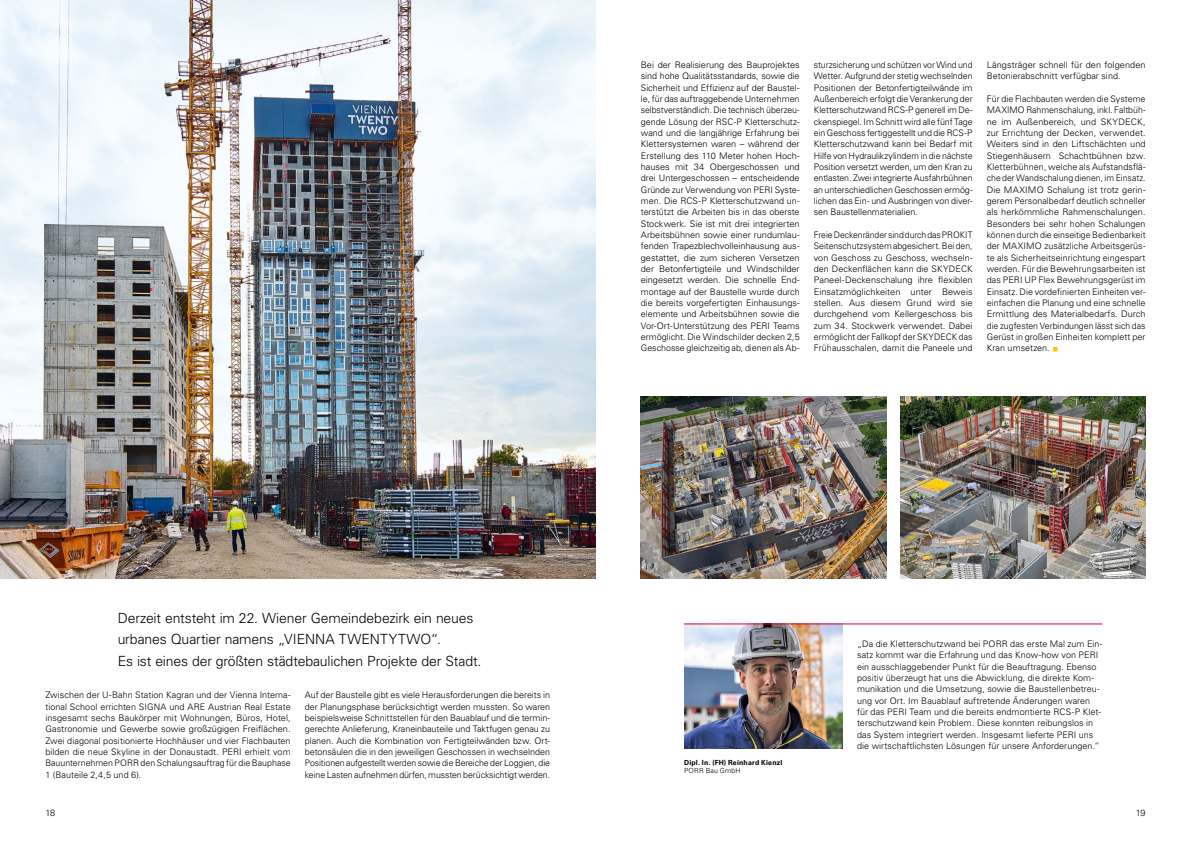
<style>
.page{position:relative;width:1191px;height:842px;background:#fff}
.page>*{position:absolute;margin:0;border:0;box-sizing:border-box;transform-origin:0 0}
.t1{font:300 14px/22px "Univers LT Pro";letter-spacing:-.01em;color:#000}
.t2{font:300 9px/11.3px "Univers LT Pro";letter-spacing:.005em;color:#000;text-align:justify}
.t3{font:700 7px "Univers LT Pro";letter-spacing:.025em;color:#000}
.t4{font:300 7px "Univers LT Pro";letter-spacing:.02em;color:#000}
.s1{font-family:"Arial Unicode MS";font-weight:400;font-size:10px;color:#fdc300}
</style>
<div class="page">
<img style="left:641px;top:397px;width:245px;height:181px">
<img style="left:0;top:0;width:595px;height:578px">
<img style="left:900px;top:397px;width:245px;height:181px">
<img style="left:684px;top:625px;width:159px;height:123px">
<hr style="left:684px;top:624px;width:418px;height:1px;background:#e4032e">
<p class="t2" style="left:641px;top:59px;width:160px">Bei der Realisierung des Bauprojektes sind hohe Qualitätsstandards, sowie die Sicherheit und Effizienz auf der Baustel&shy;le, für das auftraggebende Unternehmen selbstverständlich. Die technisch überzeu&shy;gende Lösung der RSC-P Kletterschutz&shy;wand und die langjährige Erfahrung bei Klettersystemen waren – während der Erstellung des 110 Meter hohen Hoch&shy;hauses mit 34 Obergeschossen und drei Untergeschossen – entscheidende Gründe zur Verwendung von PERI Syste&shy;men. Die RCS-P Kletterschutzwand un&shy;terstützt die Arbeiten bis in das oberste Stockwerk. Sie ist mit drei integrierten Arbeitsbühnen sowie einer rundumlau&shy;fenden Trapezblechvolleinhausung aus&shy;gestattet, die zum sicheren Versetzen der Betonfertigteile und Windschilder eingesetzt werden. Die schnelle End&shy;montage auf der Baustelle wurde durch die bereits vorgefertigten Einhausungs&shy;elemente und Arbeitsbühnen sowie die Vor-Ort-Unterstützung des PERI Teams ermöglicht. Die Windschilder decken 2,5<br>Geschosse gleichzeitig ab, dienen als Ab-</p>
<p class="t2" style="left:814px;top:59px;width:160px">sturzsicherung und schützen vor Wind und Wetter. Aufgrund der stetig wechselnden Positionen der Betonfertigteilwände im Außenbereich erfolgt die Verankerung der Kletterschutzwand RCS-P generell im De&shy;ckenspiegel. Im Schnitt wird alle fünf Tage ein Geschoss fertiggestellt und die RCS-P Kletterschutzwand kann bei Bedarf mit Hilfe von Hydraulikzylindern in die nächste Position versetzt werden, um den Kran zu entlasten. Zwei integrierte Ausfahrbühnen an unterschiedlichen Geschossen ermög&shy;lichen das Ein- und Ausbringen von diver&shy;sen Baustellenmaterialien.</p>
<p class="t2" style="left:814px;top:229px;width:160px">Freie Deckenränder sind durch das PROKIT Seitenschutzsystem abgesichert. Bei den, von Geschoss zu Geschoss, wechseln&shy;den Deckenflächen kann die SKYDECK Paneel-Deckenschalung ihre flexiblen Einsatzmöglichkeiten unter Beweis stellen. Aus diesem Grund wird sie durchgehend vom Kellergeschoss bis zum 34. Stockwerk verwendet. Dabei ermöglicht der Fallkopf der SKYDECK das Frühausschalen, damit die Paneele und</p>
<p class="t2" style="left:986px;top:59px;width:160px">Längsträger schnell für den folgenden<br>Betonierabschnitt verfügbar sind.</p>
<p class="t2" style="left:986px;top:93px;width:160px">Für die Flachbauten werden die Systeme MAXIMO Rahmenschalung, inkl. Faltbüh&shy;ne im Außenbereich, und SKYDECK, zur Errichtung der Decken, verwendet.<br>Weiters sind in den Liftschächten und Stiegenhäusern Schachtbühnen bzw.<br>Kletterbühnen, welche als Aufstandsflä&shy;che der Wandschalung dienen, im Einsatz.<br>Die MAXIMO Schalung ist trotz gerin&shy;gerem Personalbedarf deutlich schneller als herkömmliche Rahmenschalungen.<br>Besonders bei sehr hohen Schalungen können durch die einseitige Bedienbarkeit der MAXIMO zusätzliche Arbeitsgerüs&shy;te als Sicherheitseinrichtung eingespart werden. Für die Bewehrungsarbeiten ist das PERI UP Flex Bewehrungsgerüst im Einsatz. Die vordefinierten Einheiten ver&shy;einfachen die Planung und eine schnelle Ermittlung des Materialbedarfs. Durch die zugfesten Verbindungen lässt sich das Gerüst in großen Einheiten komplett per Kran umsetzen. <span class="s1">■</span></p>
<h1 class="t1" style="left:118px;top:607px;width:365px">Derzeit entsteht im 22. Wiener Gemeindebezirk ein neues urbanes Quartier namens „VIENNA TWENTYTWO“.<br>Es ist eines der größten städtebaulichen Projekte der Stadt.</h1>
<p class="t2" style="left:45px;top:689px;width:247px">Zwischen der U-Bahn Station Kagran und der Vienna Interna&shy;tional School errichten SIGNA und ARE Austrian Real Estate insgesamt sechs Baukörper mit Wohnungen, Büros, Hotel, Gastronomie und Gewerbe sowie großzügigen Freiflächen.<br>Zwei diagonal positionierte Hochhäuser und vier Flachbauten bilden die neue Skyline in der Donaustadt. PERI erhielt vom Bauunternehmen PORR den Schalungsauftrag für die Bauphase 1 (Bauteile 2,4,5 und 6).</p>
<p class="t2" style="left:305px;top:689px;width:247px">Auf der Baustelle gibt es viele Herausforderungen die bereits in der Planungsphase berücksichtigt werden mussten. So waren beispielsweise Schnittstellen für den Bauablauf und die termin&shy;gerechte Anlieferung, Kraneinbauteile und Taktfugen genau zu planen. Auch die Kombination von Fertigteilwänden bzw. Ort&shy;betonsäulen die in den jeweiligen Geschossen in wechselnden Positionen aufgestellt werden sowie die Bereiche der Loggien, die keine Lasten aufnehmen dürfen, mussten berücksichtigt werden.</p>
<p class="t3" style="left:684px;top:758px;width:100px">Dipl. In. (FH) Reinhard Kienzl</p>
<p class="t4" style="left:684px;top:767px;width:58px">PORR Bau GmbH</p>
<p class="t2" style="left:857px;top:638px;width:247px;text-align:left">„Da die Kletterschutzwand bei PORR das erste Mal zum Ein&shy;satz kommt war die Erfahrung und das Know-how von PERI ein ausschlaggebender Punkt für die Beauftragung. Ebenso positiv überzeugt hat uns die Abwicklung, die direkte Kom&shy;munikation und die Umsetzung, sowie die Baustellenbetreu&shy;ung vor Ort. Im Bauablauf auftretende Änderungen waren für das PERI Team und die bereits endmontierte RCS-P Klet&shy;terschutzwand kein Problem. Diese konnten reibungslos in das System integriert werden. Insgesamt lieferte PERI uns die wirtschaftlichsten Lösungen für unsere Anforderungen.“</p>
<p class="t2" style="left:45px;top:808px;width:11px">18</p>
<p class="t2" style="left:1135px;top:808px;width:11px">19</p>
</div>
